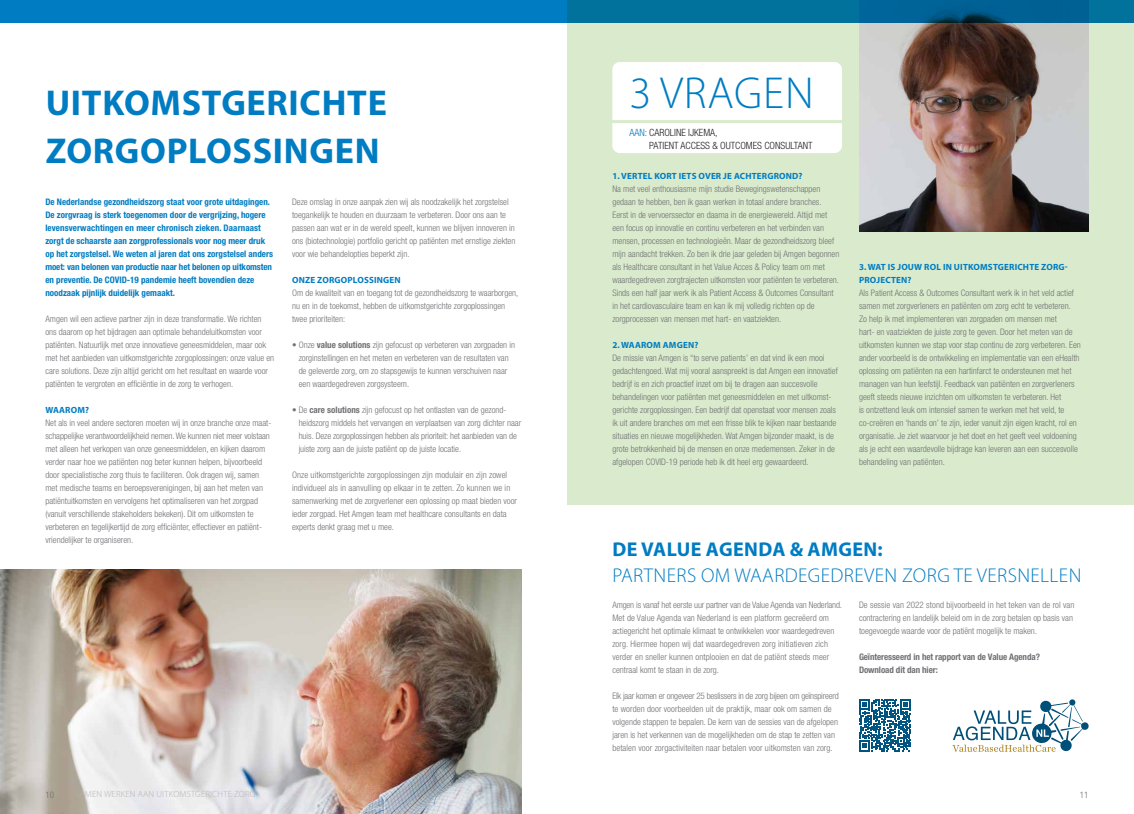
<style>
.page{position:relative;width:1134px;height:814px;background:#fff}
.page>*{position:absolute;margin:0;border:0;box-sizing:border-box;transform-origin:0 0}
.t1{font:300 45px "Myriad Pro";letter-spacing:.02em;color:#007cc2}
.t2{font:700 36px/48px "Myriad Pro";letter-spacing:.02em;color:#007cc2}
.t3{font:300 20px "Myriad Pro";letter-spacing:.02em;color:#007cc2}
.t4{font:700 20px "Myriad Pro";letter-spacing:.02em;color:#007cc2}
.t5{font:300 condensed 10px/13px "Helvetica Neue";color:#231f20}
.t6{font:300 condensed 9px/13px "Helvetica Neue";color:#717074}
.t7{font:700 condensed 9px/13px "Helvetica Neue";color:#007cc2}
.t8{font:700 9px/13px "Myriad Pro";letter-spacing:.02em;color:#007cc2}
.t9{font:700 condensed 9px/13px "Helvetica Neue";letter-spacing:-.01em;color:#717074}
.t10{font:300 9px "Myriad Pro";letter-spacing:.02em;color:#b4b3b7}
.s1{font-weight:700}
.s2{color:#007cc2}
</style>
<div class="page">
<div style="left:567px;top:0;width:567px;height:504px;background:#d9ebcc"></div>
<div style="left:612px;top:62px;width:230px;height:91px;background:#fff;border-radius:7px"></div>
<hr style="left:611px;top:120px;width:232px;height:3px;background:#d9ebcc">
<img style="left:859px;top:23px;width:230px;height:208px">
<svg style="left:567px;top:0;width:567px;height:23px;background:#006995"></svg>
<div style="left:0;top:0;width:567px;height:23px;background:#007cc2"></div>
<img style="left:0;top:569px;width:522px;height:245px">
<svg style="left:952px;top:699px;width:137px;height:52px"></svg>
<svg style="left:859px;top:699px;width:52px;height:52px"></svg>
<h2 class="t2" style="left:46px;top:78px;width:343px">UITKOMSTGERICHTE<br>ZORGOPLOSSINGEN</h2>
<p class="t7" style="left:45px;top:195px;width:229px">De Nederlandse gezondheidszorg staat voor grote uitdagingen.<br>De zorgvraag is sterk toegenomen door de vergrijzing, hogere levensverwachtingen en meer chronisch zieken. Daarnaast zorgt de schaarste aan zorgprofessionals voor nog meer druk op het zorgstelsel. We weten al jaren dat ons zorgstelsel anders moet: van belonen van productie naar het belonen op uitkomsten en preventie. De COVID-19 pandemie heeft bovendien deze noodzaak pijnlijk duidelijk gemaakt.</p>
<p class="t6" style="left:45px;top:312px;width:230px">Amgen wil een actieve partner zijn in deze transformatie. We richten ons daarom op het bijdragen aan optimale behandeluitkomsten voor patiënten. Natuurlijk met onze innovatieve geneesmiddelen, maar ook met het aanbieden van uitkomstgerichte zorgoplossingen: onze value en care solutions. Deze zijn altijd gericht om het resultaat en waarde voor patiënten te vergroten en efficiëntie in de zorg te verhogen.</p>
<p class="t8" style="left:45px;top:403px;width:45px">WAAROM?</p>
<p class="t6" style="left:45px;top:416px;width:226px">Net als in veel andere sectoren moeten wij in onze branche onze maat-- schappelijke verantwoordelijkheid nemen. We kunnen niet meer volstaan met alleen het verkopen van onze geneesmiddelen, en kijken daarom verder naar hoe we patiënten nog beter kunnen helpen, bijvoorbeeld door specialistische zorg thuis te faciliteren. Ook dragen wij, samen met medische teams en beroepsverenigingen, bij aan het meten van patiëntuitkomsten en vervolgens het optimaliseren van het zorgpad (vanuit verschillende stakeholders bekeken). Dit om uitkomsten te verbeteren en tegelijkertijd de zorg efficiënter, effectiever en patiënt&shy;vriendelijker te organiseren.</p>
<p class="t6" style="left:292px;top:195px;width:225px">Deze omslag in onze aanpak zien wij als noodzakelijk het zorgstelsel toegankelijk te houden en duurzaam te verbeteren. Door ons aan te passen aan wat er in de wereld speelt, kunnen we blijven innoveren in ons (biotechnologie) portfolio gericht op patiënten met ernstige ziekten voor wie behandelopties beperkt zijn.</p>
<p class="t8" style="left:292px;top:273px;width:110px">ONZE ZORGOPLOSSINGEN</p>
<p class="t6" style="left:292px;top:286px;width:228px">Om de kwaliteit van en toegang tot de gezondheidszorg te waarborgen, nu en in de toekomst, hebben de uitkomstgerichte zorgoplossingen twee prioriteiten:</p>
<p class="t6" style="left:299px;top:338px;width:218px;text-indent:-7px">• Onze <span class="s1">value solutions</span> zijn gefocust op verbeteren van zorgpaden in zorginstellingen en het meten en verbeteren van de resultaten van de geleverde zorg, om zo stapsgewijs te kunnen verschuiven naar een waardegedreven zorgsysteem.</p>
<p class="t6" style="left:299px;top:403px;width:224px;text-indent:-7px">• De <span class="s1">care solutions</span> zijn gefocust op het ontlasten van de gezond&shy;heidszorg middels het vervangen en verplaatsen van zorg dichter naar huis. Deze zorgoplossingen hebben als prioriteit: het aanbieden van de juiste zorg aan de juiste patiënt op de juiste locatie.</p>
<p class="t6" style="left:292px;top:468px;width:227px">Onze uitkomstgerichte zorgoplossingen zijn modulair en zijn zowel individueel als in aanvulling op elkaar in te zetten. Zo kunnen we in samenwerking met de zorgverlener een oplossing op maat bieden voor ieder zorgpad. Het Amgen team met healthcare consultants en data experts denkt graag met u mee.</p>
<p class="t6" style="left:45px;top:787px;width:10px">10</p>
<p class="t10" style="left:75px;top:788px;width:182px">SAMEN WERKEN AAN UITKOMSTGERICHTE ZORG</p>
<h1 class="t1" style="left:629px;top:66px;width:186px">3 VRAGEN</h1>
<p class="t5" style="left:649px;top:125px;width:165px;text-indent:-20px"><span class="s2">AAN:</span> CAROLINE IJKEMA,<br>PATIENT ACCESS &amp; OUTCOMES CONSULTANT</p>
<p class="t8" style="left:612px;top:169px;width:192px">1. VERTEL KORT IETS OVER JE ACHTERGROND?</p>
<p class="t6" style="left:612px;top:182px;width:229px">Na met veel enthousiasme mijn studie Bewegingswetenschappen gedaan te hebben, ben ik gaan werken in totaal andere branches.<br>Eerst in de vervoerssector en daarna in de energiewereld. Altijd met een focus op innovatie en continu verbeteren en het verbinden van mensen, processen en technologieën. Maar de gezondheidszorg bleef mijn aandacht trekken. Zo ben ik drie jaar geleden bij Amgen begonnen als Healthcare consultant in het Value Acces &amp; Policy team om met waardegedreven zorgtrajecten uitkomsten voor patiënten te verbeteren.<br>Sinds een half jaar werk ik als Patient Access &amp; Outcomes Consultant in het cardiovasculaire team en kan ik mij volledig richten op de zorgprocessen van mensen met hart- en vaatziekten.</p>
<p class="t8" style="left:612px;top:338px;width:87px">2. WAAROM AMGEN?</p>
<p class="t6" style="left:612px;top:351px;width:227px">De missie van Amgen is “to serve patients’ en dat vind ik een mooi gedachtengoed. Wat mij vooral aanspreekt is dat Amgen een innovatief bedrijf is en zich proactief inzet om bij te dragen aan succesvolle behandelingen voor patiënten met geneesmiddelen en met uitkomst&shy;gerichte zorgoplossingen. Een bedrijf dat openstaat voor mensen zoals ik uit andere branches om met een frisse blik te kijken naar bestaande situaties en nieuwe mogelijkheden. Wat Amgen bijzonder maakt, is de grote betrokkenheid bij de mensen en onze medemensen. Zeker in de afgelopen COVID-19 periode heb ik dit heel erg gewaardeerd.</p>
<p class="t8" style="left:859px;top:260px;width:210px">3. WAT IS JOUW ROL IN UITKOMSTGERICHTE ZORG-<br>PROJECTEN?</p>
<p class="t6" style="left:859px;top:286px;width:223px">Als Patient Access &amp; Outcomes Consultant werk ik in het veld actief samen met zorgverleners en patiënten om zorg echt te verbeteren.<br>Zo help ik met implementeren van zorgpaden om mensen met<br>hart- en vaatziekten de juiste zorg te geven. Door het meten van de uitkomsten kunnen we stap voor stap continu de zorg verbeteren. Een ander voorbeeld is de ontwikkeling en implementatie van een eHealth oplossing om patiënten na een hartinfarct te ondersteunen met het managen van hun leefstijl. Feedback van patiënten en zorgverleners geeft steeds nieuwe inzichten om uitkomsten te verbeteren. Het<br>is ontzettend leuk om intensief samen te werken met het veld, te co-creëren en ‘hands on’ te zijn, ieder vanuit zijn eigen kracht, rol en organisatie. Je ziet waarvoor je het doet en het geeft veel voldoening als je echt een waardevolle bijdrage kan leveren aan een succesvolle behandeling van patiënten.</p>
<h3 class="t4" style="left:612px;top:536px;width:272px">DE VALUE AGENDA &amp; AMGEN:</h3>
<h3 class="t3" style="left:612px;top:563px;width:470px">PARTNERS OM WAARDEGEDREVEN ZORG TE VERSNELLEN</h3>
<p class="t6" style="left:612px;top:598px;width:231px">Amgen is vanaf het eerste uur partner van de Value Agenda van Nederland.<br>Met de Value Agenda van Nederland is een platform gecreëerd om actiegericht het optimale klimaat te ontwikkelen voor waardegedreven zorg. Hiermee hopen wij dat waardegedreven zorg initiatieven zich verder en sneller kunnen ontplooien en dat de patiënt steeds meer centraal komt te staan in de zorg.</p>
<p class="t6" style="left:612px;top:689px;width:228px">Elk jaar komen er ongeveer 25 beslissers in de zorg bijeen om geïnspireerd te worden door voorbeelden uit de praktijk, maar ook om samen de volgende stappen te bepalen. De kern van de sessies van de afgelopen jaren is het verkennen van de mogelijkheden om de stap te zetten van betalen voor zorgactiviteiten naar betalen voor uitkomsten van zorg.</p>
<p class="t6" style="left:859px;top:598px;width:217px">De sessie van 2022 stond bijvoorbeeld in het teken van de rol van contractering en landelijk beleid om in de zorg betalen op basis van toegevoegde waarde voor de patiënt mogelijk te maken.</p>
<p class="t9" style="left:859px;top:650px;width:183px">Geïnteresseerd in het rapport van de Value Agenda?<br>Download dit dan hier:</p>
<p class="t6" style="left:1080px;top:787px;width:10px">11</p>
</div>
